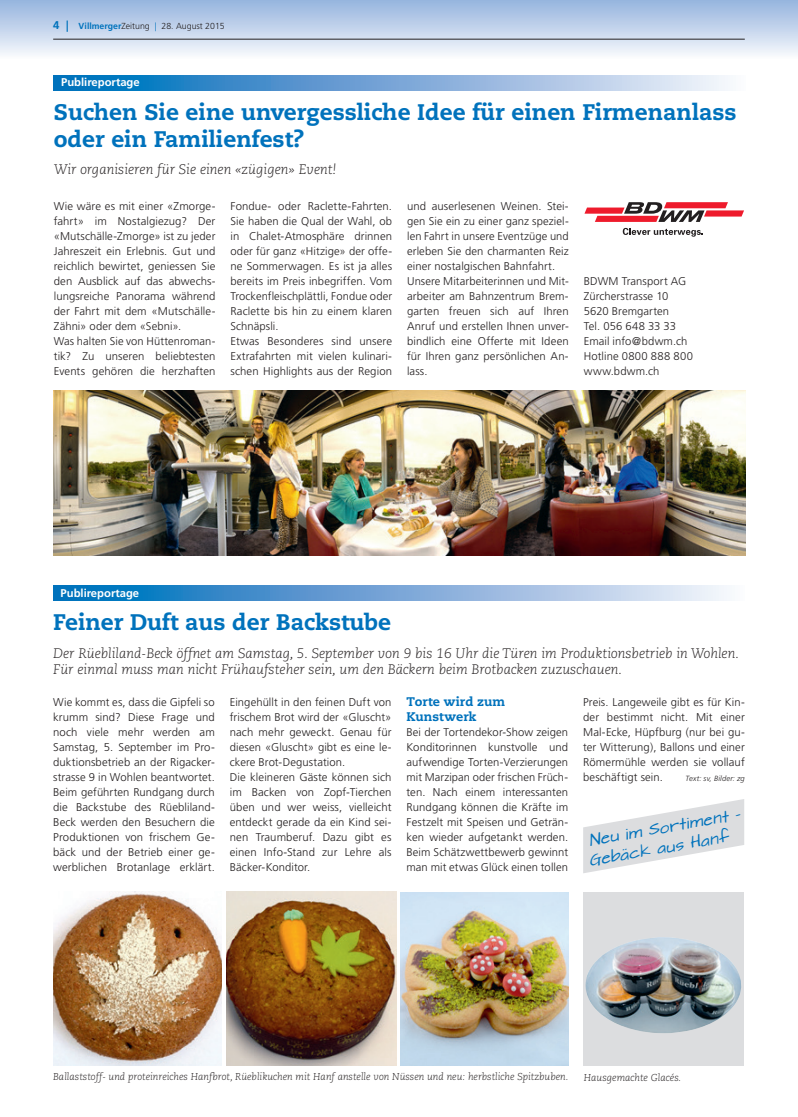
<style>
.page{position:relative;width:798px;height:1117px;background:#fff}
.page>*{position:absolute;margin:0;border:0;box-sizing:border-box;transform-origin:0 0}
.t1{font:800 22.5px/27px "Caecilia";color:#0072bc}
.t2{font:italic 300 13.75px/16.5px "Caecilia";color:#231f20}
.t3{font:italic 13.75px/20px "Architects Daughter";color:#0072bc}
.t4{font:800 12.5px/15px "Caecilia";letter-spacing:.005em;color:#0072bc}
.t5{font:300 11.25px/15px "Frutiger";letter-spacing:.01em;color:#231f20}
.t6{font:700 11.25px "Frutiger";color:#fff}
.t7{font:italic 300 10px "Caecilia";color:#231f20}
.t8{font:300 8.75px "Frutiger";color:#231f20}
.t9{font:italic 300 7.5px "Frutiger";letter-spacing:.025em;color:#231f20}
.s1{font-weight:700;font-size:11.25px;color:#0072bc}
.s2{font-family:"Myriad";font-weight:700;font-size:11.25px;color:#0072bc}
.s3{font-weight:700;color:#0072bc}
.s4{color:#0072bc}
</style>
<div class="page">
<svg style="left:0;top:0;width:797px;height:55px;background:#c2d3ea"></svg>
<hr style="left:53px;top:39px;width:691px;height:1px;background:#231f20">
<svg style="left:54px;top:75px;width:674px;height:15px;background:#73a9d8"></svg>
<svg style="left:584px;top:202px;width:159px;height:20px"></svg>
<svg style="left:622px;top:228px;width:80px;height:8px"></svg>
<img style="left:53px;top:390px;width:692px;height:165px">
<svg style="left:53px;top:585px;width:674px;height:15px;background:#73a9d7"></svg>
<div style="left:583px;top:891px;width:160px;height:174px;background:#dcdddf"></div>
<img style="left:585px;top:937px;width:156px;height:96px">
<img style="left:53px;top:891px;width:169px;height:174px">
<img style="left:227px;top:891px;width:169px;height:174px">
<img style="left:400px;top:892px;width:168px;height:173px">
<svg style="left:583px;top:799px;width:161px;height:74px"></svg>
<p class="t8" style="left:53px;top:21px;width:173px"><span class="s1">4</span> <span class="s2">|</span> <span class="s3">Villmerger</span>Zeitung <span class="s4">|</span> 28. August 2015</p>
<p class="t6" style="left:61px;top:76px;width:80px">Publireportage</p>
<h1 class="t1" style="left:54px;top:99px;width:684px">Suchen Sie eine unvergessliche Idee für einen Firmenanlass oder ein Familienfest?</h1>
<p class="t2" style="left:54px;top:161px;width:284px">Wir organisieren für Sie einen «zügigen» Event!</p>
<p class="t5" style="left:54px;top:199px;width:163px">Wie wäre es mit einer «Zmorge&shy;fahrt» im Nostalgiezug? Der «Mutschälle-Zmorge» ist zu jeder<br>Jahreszeit ein Erlebnis. Gut und reichlich bewirtet, geniessen Sie den Ausblick auf das abwechs&shy;lungsreiche Panorama während der Fahrt mit dem «Mutschälle-<br>Zähni» oder dem «Sebni».<br>Was halten Sie von Hüttenroman&shy;tik? Zu unseren beliebtesten<br>Events gehören die herzhaften</p>
<p class="t5" style="left:230px;top:199px;width:163px">Fondue- oder Raclette-Fahrten.<br>Sie haben die Qual der Wahl, ob in Chalet-Atmosphäre drinnen oder für ganz «Hitzige» der offe&shy;ne Sommerwagen. Es ist ja alles bereits im Preis inbegriffen. Vom<br>Trockenfleischplättli, Fondue oder<br>Raclette bis hin zu einem klaren<br>Schnäpsli.<br>Etwas Besonderes sind unsere<br>Extrafahrten mit vielen kulinari&shy;schen Highlights aus der Region</p>
<p class="t5" style="left:407px;top:199px;width:163px">und auserlesenen Weinen. Stei&shy;gen Sie ein zu einer ganz speziel&shy;len Fahrt in unsere Eventzüge und erleben Sie den charmanten Reiz einer nostalgischen Bahnfahrt.<br>Unsere Mitarbeiterinnen und Mit&shy;arbeiter am Bahnzentrum Brem&shy;garten freuen sich auf Ihren<br>Anruf und erstellen Ihnen unver&shy;bindlich eine Offerte mit Ideen für Ihren ganz persönlichen An&shy;lass.</p>
<p class="t5" style="left:583px;top:274px;width:111px">BDWM Transport AG<br>Zürcherstrasse 10<br>5620 Bremgarten<br>Tel. 056 648 33 33<br>Email info@bdwm.ch<br>Hotline 0800 888 800 www.bdwm.ch</p>
<p class="t6" style="left:60px;top:586px;width:80px">Publireportage</p>
<h1 class="t1" style="left:53px;top:609px;width:339px">Feiner Duft aus der Backstube</h1>
<p class="t2" style="left:53px;top:644px;width:687px">Der Rüebliland-Beck öffnet am Samstag, 5. September von 9 bis 16 Uhr die Türen im Produktionsbetrieb in Wohlen.<br>Für einmal muss man nicht Frühaufsteher sein, um den Bäckern beim Brotbacken zuzuschauen.</p>
<p class="t5" style="left:53px;top:694px;width:163px;text-align:justify">Wie kommt es, dass die Gipfeli so krumm sind? Diese Frage und noch viele mehr werden am Samstag, 5. September im Pro&shy;duktionsbetrieb an der Rigacker&shy;strasse 9 in Wohlen beantwortet.<br>Beim geführten Rundgang durch die Backstube des Rüebliland-Beck werden den Besuchern die Produktionen von frischem Ge&shy;bäck und der Betrieb einer ge&shy;werblichen Brotanlage erklärt.</p>
<p class="t5" style="left:230px;top:694px;width:163px">Eingehüllt in den feinen Duft von frischem Brot wird der «Gluscht» nach mehr geweckt. Genau für diesen «Gluscht» gibt es eine le&shy;ckere Brot-Degustation.<br>Die kleineren Gäste können sich im Backen von Zopf-Tierchen üben und wer weiss, vielleicht entdeckt gerade da ein Kind sei&shy;nen Traumberuf. Dazu gibt es einen Info-Stand zur Lehre als<br>Bäcker-Konditor.</p>
<p class="t4" style="left:406px;top:693px;width:100px">Torte wird zum<br>Kunstwerk</p>
<p class="t5" style="left:583px;top:694px;width:163px;text-align:justify">Preis. Langeweile gibt es für Kin&shy;der bestimmt nicht. Mit einer Mal-Ecke, Hüpfburg (nur bei gu&shy;ter Witterung), Ballons und einer Römermühle werden sie vollauf beschäftigt sein.</p>
<p class="t5" style="left:406px;top:724px;width:163px;text-align:justify">Bei der Tortendekor-Show zeigen Konditorinnen kunstvolle und aufwendige Torten-Verzierungen mit Marzipan oder frischen Früch&shy;ten. Nach einem interessanten Rundgang können die Kräfte im Festzelt mit Speisen und Geträn&shy;ken wieder aufgetankt werden.<br>Beim Schätzwettbewerb gewinnt man mit etwas Glück einen tollen</p>
<p class="t9" style="left:685px;top:773px;width:61px">Text: sv, Bilder: zg</p>
<p class="t3" style="left:584px;top:831px;width:158px;rotate:-10deg">Neu im Sortiment –<br>Gebäck aus Hanf</p>
<p class="t7" style="left:53px;top:1070px;width:516px">Ballaststoff- und proteinreiches Hanfbrot, Rüeblikuchen mit Hanf anstelle von Nüssen und neu: herbstliche Spitzbuben.</p>
<p class="t7" style="left:583px;top:1071px;width:99px">Hausgemachte Glacés.</p>
</div>
